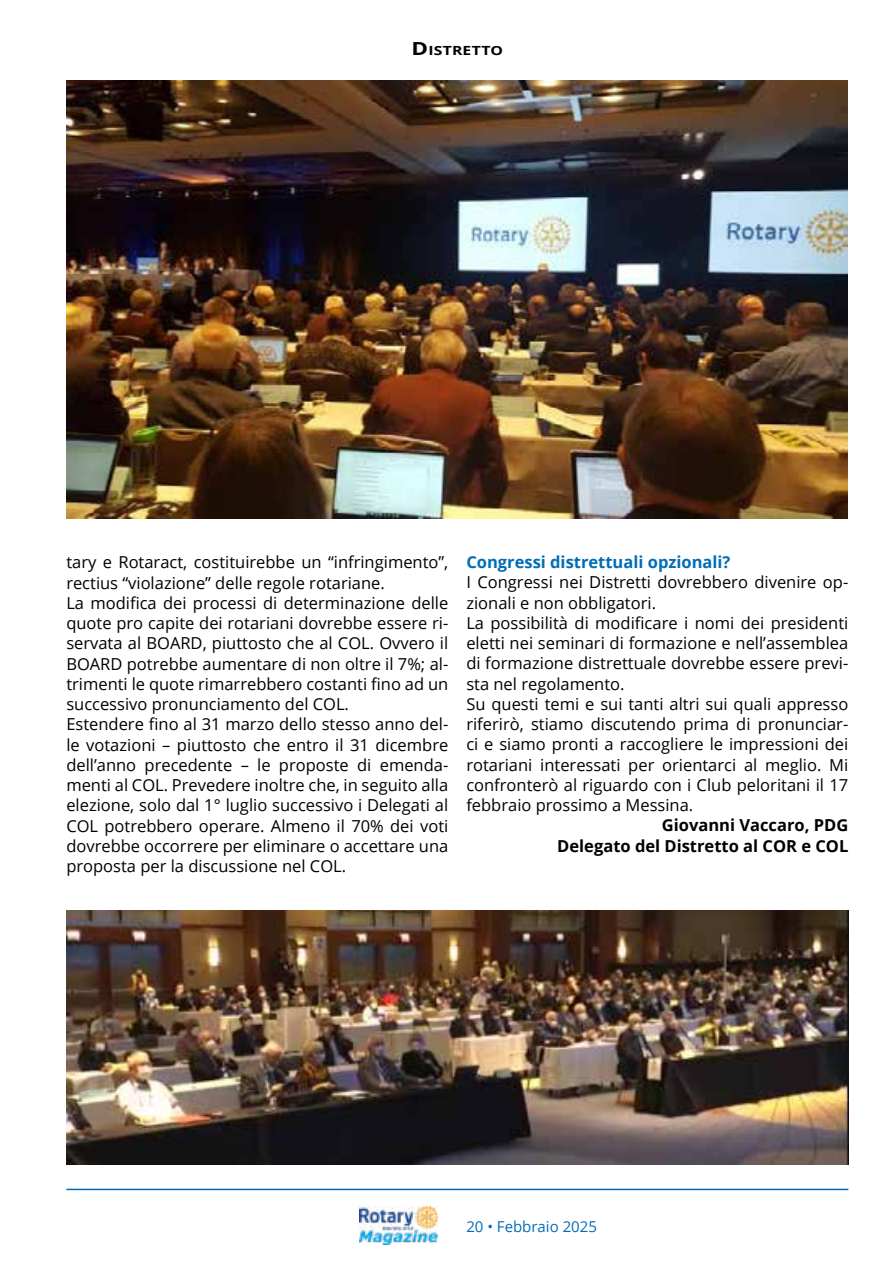
<style>
.page{position:relative;width:893px;height:1263px;background:#fff}
.page>*{position:absolute;margin:0;border:0;box-sizing:border-box;transform-origin:0 0}
.t1{font:16.5px/20.2px "Open Sans";color:#000}
.t2{font:700 16.5px "Open Sans";color:#000}
.t3{font:700 16.5px "Open Sans";color:#006db8}
.t4{font:15px "Open Sans";color:#006db8}
.t5{font:700 12.6px "Open Sans";letter-spacing:.015em;color:#000;scale:1.25 1}
.s1{font-size:18px}
</style>
<div class="page">
<img style="left:359px;top:1206px;width:78px;height:39px">
<hr style="left:66px;top:1189px;width:782px;height:1px;background:#006db8">
<img style="left:66px;top:80px;width:781px;height:438px">
<img style="left:66px;top:910px;width:782px;height:254px">
<p class="t5" style="left:412px;top:42px;width:75px"><span class="s1">D</span>ISTRETTO</p>
<p class="t1" style="left:66px;top:552px;width:383px">tary e Rotaract, costituirebbe un “infringimento”, rectius “violazione” delle regole rotariane.<br>La modifica dei processi di determinazione delle quote pro capite dei rotariani dovrebbe essere ri&shy;servata al BOARD, piuttosto che al COL. Ovvero il BOARD potrebbe aumentare di non oltre il 7%; al&shy;trimenti le quote rimarrebbero costanti fino ad un successivo pronunciamento del COL.<br>Estendere fino al 31 marzo dello stesso anno del&shy;le votazioni – piuttosto che entro il 31 dicembre dell’anno precedente – le proposte di emenda&shy;menti al COL. Prevedere inoltre che, in seguito alla elezione, solo dal 1° luglio successivo i Delegati al COL potrebbero operare. Almeno il 70% dei voti dovrebbe occorrere per eliminare o accettare una proposta per la discussione nel COL.</p>
<p class="t3" style="left:466px;top:551px;width:266px">Congressi distrettuali opzionali?</p>
<p class="t1" style="left:466px;top:572px;width:384px">I Congressi nei Distretti dovrebbero divenire op-</p>
<p class="t1" style="left:466px;top:592px;width:191px">zionali e non obbligatori.</p>
<p class="t1" style="left:466px;top:612px;width:383px">La possibilità di modificare i nomi dei presidenti</p>
<p class="t1" style="left:466px;top:633px;width:383px">eletti nei seminari di formazione e nell’assemblea</p>
<p class="t1" style="left:466px;top:653px;width:383px">di formazione distrettuale dovrebbe essere previ-</p>
<p class="t1" style="left:466px;top:673px;width:160px">sta nel regolamento.</p>
<p class="t1" style="left:466px;top:693px;width:383px">Su questi temi e sui tanti altri sui quali appresso</p>
<p class="t1" style="left:466px;top:714px;width:383px">riferirò, stiamo discutendo prima di pronunciar-</p>
<p class="t1" style="left:466px;top:734px;width:383px">ci e siamo pronti a raccogliere le impressioni dei</p>
<p class="t1" style="left:466px;top:754px;width:383px">rotariani interessati per orientarci al meglio. Mi</p>
<p class="t1" style="left:466px;top:774px;width:383px">confronterò al riguardo con i Club peloritani il 17</p>
<p class="t1" style="left:466px;top:795px;width:228px">febbraio prossimo a Messina.</p>
<p class="t2" style="left:662px;top:814px;width:188px">Giovanni Vaccaro, PDG</p>
<p class="t2" style="left:557px;top:834px;width:293px">Delegato del Distretto al COR e COL</p>
<p class="t4" style="left:466px;top:1216px;width:132px">20 • Febbraio 2025</p>
</div>
